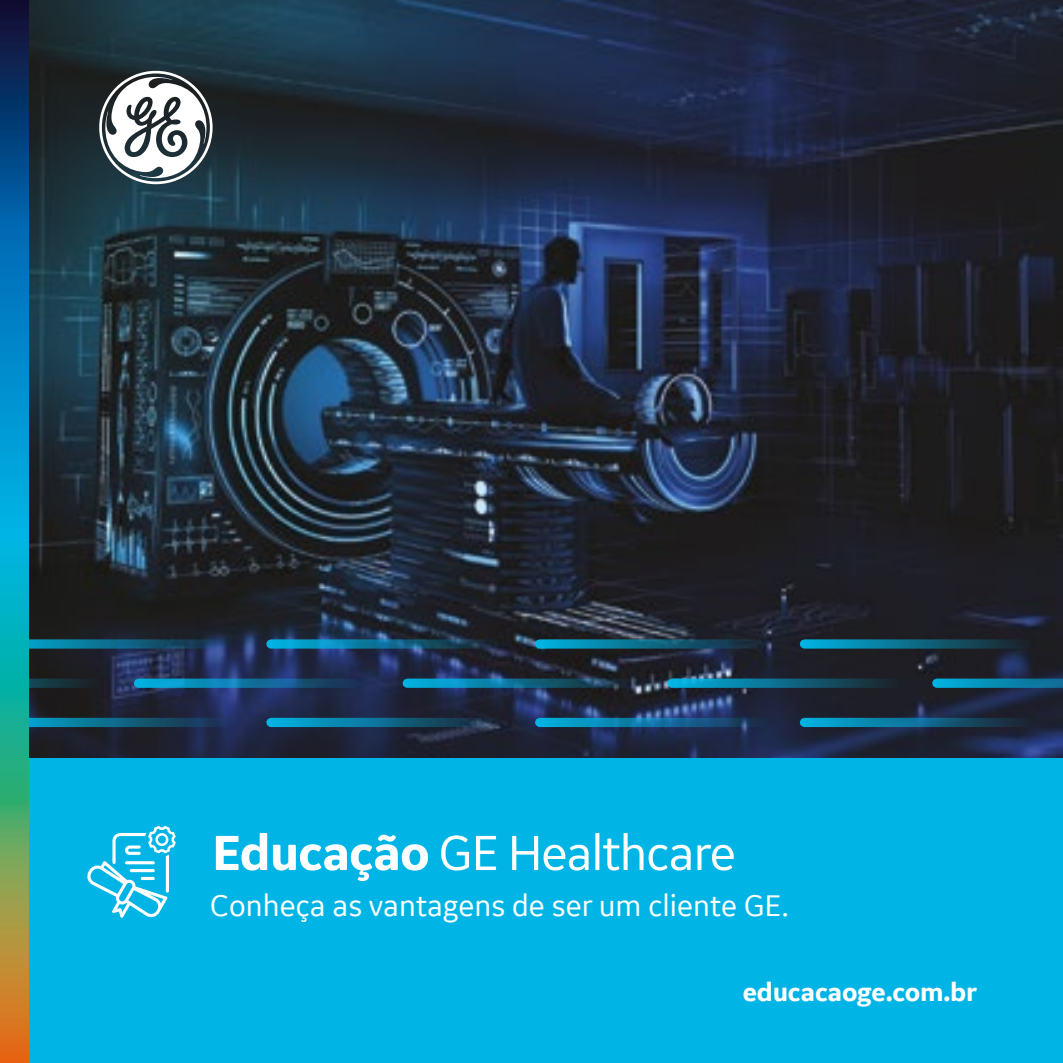
<style>
.page{position:relative;width:1063px;height:1063px;background:#fff}
.page>*{position:absolute;margin:0;border:0;box-sizing:border-box;transform-origin:0 0}
.t1{font:52.75px "GE Inspira Sans";letter-spacing:-.02em;color:#fff}
.t2{font:32.25px "GE Inspira Sans";color:#fff}
.t3{font:700 27.5px "GE Inspira Sans";letter-spacing:-.01em;color:#fff}
.s1{font-weight:700}
</style>
<div class="page">
<div style="left:1px;top:749px;width:1062px;height:314px;background:#00b5e5"></div>
<img style="left:28px;top:0;width:1035px;height:758px">
<svg style="left:28px;top:639px;width:239px;height:10px;background:#15597a"></svg>
<svg style="left:271px;top:639px;width:265px;height:10px;background:#156282"></svg>
<svg style="left:540px;top:639px;width:264px;height:10px;background:#125c76"></svg>
<svg style="left:804px;top:639px;width:259px;height:10px;background:#115a70"></svg>
<svg style="left:28px;top:718px;width:239px;height:9px;background:#135a7d"></svg>
<svg style="left:271px;top:718px;width:265px;height:9px;background:#126283"></svg>
<svg style="left:540px;top:718px;width:264px;height:9px;background:#126892"></svg>
<svg style="left:804px;top:718px;width:259px;height:9px;background:#106181"></svg>
<svg style="left:28px;top:679px;width:107px;height:9px"></svg>
<svg style="left:138px;top:679px;width:265px;height:9px;background:#136692"></svg>
<svg style="left:407px;top:679px;width:265px;height:9px;background:#176a89"></svg>
<svg style="left:672px;top:679px;width:265px;height:9px;background:#105f7a"></svg>
<svg style="left:937px;top:679px;width:126px;height:9px"></svg>
<svg style="left:99px;top:71px;width:114px;height:113px"></svg>
<svg style="left:87px;top:826px;width:89px;height:92px"></svg>
<svg style="left:0;top:0;width:28px;height:1063px;background:#2c858e"></svg>
<p class="t1" style="left:212px;top:821px;width:525px"><span class="s1">Educação</span> GE Healthcare</p>
<p class="t2" style="left:210px;top:885px;width:580px">Conheça as vantagens de ser um cliente GE.</p>
<p class="t3" style="left:743px;top:976px;width:235px">educacaoge.com.br</p>
</div>
